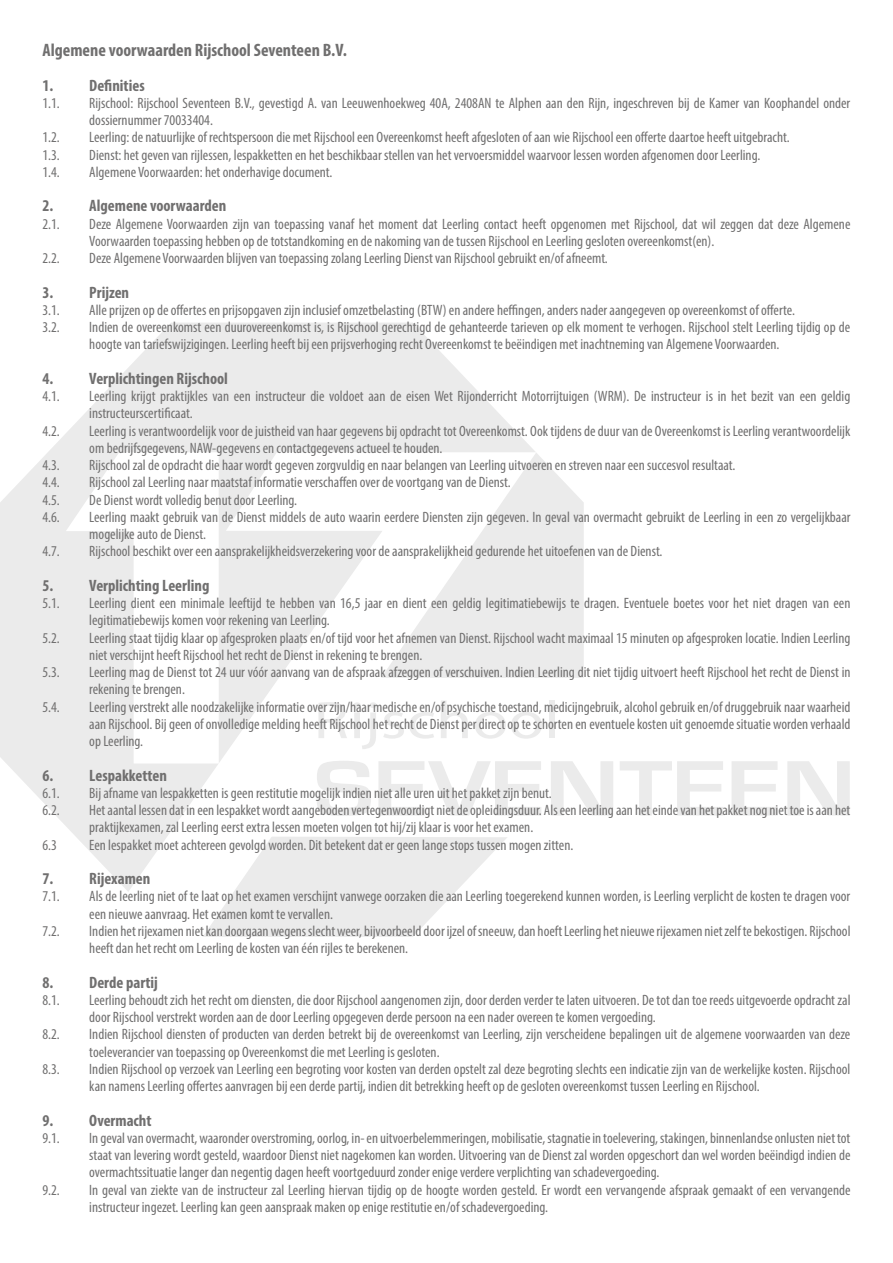
<style>
.page{position:relative;width:893px;height:1263px;background:#fff}
.page>*{position:absolute;margin:0;border:0;box-sizing:border-box;transform-origin:0 0}
.t1{font:700 condensed 18px "Myriad Pro";color:#706f6f}
.t2{font:700 condensed 16.5px "Myriad Pro";color:#706f6f}
.t3{font:condensed 15px/17.2px "Myriad Pro";color:#706f6f}
</style>
<div class="page">
<svg style="left:0;top:323px;width:584px;height:566px;fill:#ebebeb"></svg>
<svg style="left:66px;top:452px;width:60px;height:311px;background:#ededed"></svg>
<svg style="left:536px;top:678px;width:313px;height:160px"></svg>
<svg style="left:126px;top:452px;width:410px;height:485px"></svg>
<svg style="left:318px;top:702px;width:29px;height:36px"></svg>
<svg style="left:353px;top:702px;width:24px;height:47px"></svg>
<svg style="left:383px;top:712px;width:51px;height:27px"></svg>
<svg style="left:441px;top:700px;width:27px;height:38px"></svg>
<svg style="left:475px;top:712px;width:67px;height:27px"></svg>
<div style="left:549px;top:700px;width:6px;height:38px;background:#ebebeb"></div>
<svg style="left:317px;top:761px;width:54px;height:55px"></svg>
<svg style="left:378px;top:761px;width:163px;height:54px"></svg>
<svg style="left:551px;top:761px;width:62px;height:54px"></svg>
<svg style="left:620px;top:761px;width:103px;height:54px"></svg>
<svg style="left:731px;top:761px;width:47px;height:54px"></svg>
<svg style="left:787px;top:761px;width:63px;height:54px"></svg>
<p class="t1" style="left:43px;top:39px;width:306px">Algemene voorwaarden Rijschool Seventeen B.V.</p>
<p class="t2" style="left:43px;top:75px;width:104px">1. Definities</p>
<p class="t3" style="left:43px;top:94px;width:19px">1.1.</p>
<p class="t3" style="left:89px;top:94px;width:762px">Rijschool: Rijschool Seventeen B.V., gevestigd A. van Leeuwenhoekweg 40A, 2408AN te Alphen aan den Rijn, ingeschreven bij de Kamer van Koophandel onder dossiernummer 70033404.</p>
<p class="t3" style="left:43px;top:129px;width:19px">1.2.</p>
<p class="t3" style="left:89px;top:129px;width:702px">Leerling: de natuurlijke of rechtspersoon die met Rijschool een Overeenkomst heeft afgesloten of aan wie Rijschool een offerte daartoe heeft uitgebracht.</p>
<p class="t3" style="left:43px;top:146px;width:19px">1.3.</p>
<p class="t3" style="left:89px;top:146px;width:672px">Dienst: het geven van rijlessen, lespakketten en het beschikbaar stellen van het vervoersmiddel waarvoor lessen worden afgenomen door Leerling.</p>
<p class="t3" style="left:43px;top:163px;width:19px">1.4.</p>
<p class="t3" style="left:89px;top:163px;width:245px">Algemene Voorwaarden: het onderhavige document.</p>
<p class="t2" style="left:43px;top:195px;width:185px">2. Algemene voorwaarden</p>
<p class="t3" style="left:43px;top:215px;width:19px">2.1.</p>
<p class="t3" style="left:89px;top:215px;width:763px">Deze Algemene Voorwaarden zijn van toepassing vanaf het moment dat Leerling contact heeft opgenomen met Rijschool, dat wil zeggen dat deze Algemene<br>Voorwaarden toepassing hebben op de totstandkoming en de nakoming van de tussen Rijschool en Leerling gesloten overeenkomst(en).</p>
<p class="t3" style="left:43px;top:249px;width:19px">2.2.</p>
<p class="t3" style="left:89px;top:249px;width:520px">Deze Algemene Voorwaarden blijven van toepassing zolang Leerling Dienst van Rijschool gebruikt en/of afneemt.</p>
<p class="t2" style="left:43px;top:282px;width:88px">3. Prijzen</p>
<p class="t3" style="left:43px;top:301px;width:19px">3.1.</p>
<p class="t3" style="left:89px;top:301px;width:707px">Alle prijzen op de offertes en prijsopgaven zijn inclusief omzetbelasting (BTW) en andere heffingen, anders nader aangegeven op overeenkomst of offerte.</p>
<p class="t3" style="left:43px;top:318px;width:19px">3.2.</p>
<p class="t3" style="left:89px;top:318px;width:762px">Indien de overeenkomst een duurovereenkomst is, is Rijschool gerechtigd de gehanteerde tarieven op elk moment te verhogen. Rijschool stelt Leerling tijdig op de hoogte van tariefswijzigingen. Leerling heeft bij een prijsverhoging recht Overeenkomst te beëindigen met inachtneming van Algemene Voorwaarden.</p>
<p class="t2" style="left:43px;top:368px;width:187px">4. Verplichtingen Rijschool</p>
<p class="t3" style="left:43px;top:387px;width:19px">4.1.</p>
<p class="t3" style="left:89px;top:387px;width:762px">Leerling krijgt praktijkles van een instructeur die voldoet aan de eisen Wet Rijonderricht Motorrijtuigen (WRM). De instructeur is in het bezit van een geldig instructeurscertificaat.</p>
<p class="t3" style="left:43px;top:422px;width:19px">4.2.</p>
<p class="t3" style="left:89px;top:422px;width:763px">Leerling is verantwoordelijk voor de juistheid van haar gegevens bij opdracht tot Overeenkomst. Ook tijdens de duur van de Overeenkomst is Leerling verantwoordelijk om bedrijfsgegevens, NAW-gegevens en contactgegevens actueel te houden.</p>
<p class="t3" style="left:43px;top:456px;width:19px">4.3.</p>
<p class="t3" style="left:89px;top:456px;width:648px">Rijschool zal de opdracht die haar wordt gegeven zorgvuldig en naar belangen van Leerling uitvoeren en streven naar een succesvol resultaat.</p>
<p class="t3" style="left:43px;top:474px;width:19px">4.4.</p>
<p class="t3" style="left:89px;top:474px;width:423px">Rijschool zal Leerling naar maatstaf informatie verschaffen over de voortgang van de Dienst.</p>
<p class="t3" style="left:43px;top:491px;width:19px">4.5.</p>
<p class="t3" style="left:89px;top:491px;width:209px">De Dienst wordt volledig benut door Leerling.</p>
<p class="t3" style="left:43px;top:508px;width:19px">4.6.</p>
<p class="t3" style="left:89px;top:508px;width:763px">Leerling maakt gebruik van de Dienst middels de auto waarin eerdere Diensten zijn gegeven. In geval van overmacht gebruikt de Leerling in een zo vergelijkbaar mogelijke auto de Dienst.</p>
<p class="t3" style="left:43px;top:543px;width:19px">4.7.</p>
<p class="t3" style="left:89px;top:543px;width:575px">Rijschool beschikt over een aansprakelijkheidsverzekering voor de aansprakelijkheid gedurende het uitoefenen van de Dienst.</p>
<p class="t2" style="left:43px;top:575px;width:168px">5. Verplichting Leerling</p>
<p class="t3" style="left:43px;top:594px;width:19px">5.1.</p>
<p class="t3" style="left:89px;top:594px;width:763px">Leerling dient een minimale leeftijd te hebben van 16,5 jaar en dient een geldig legitimatiebewijs te dragen. Eventuele boetes voor het niet dragen van een legitimatiebewijs komen voor rekening van Leerling.</p>
<p class="t3" style="left:43px;top:629px;width:19px">5.2.</p>
<p class="t3" style="left:89px;top:629px;width:763px">Leerling staat tijdig klaar op afgesproken plaats en/of tijd voor het afnemen van Dienst. Rijschool wacht maximaal 15 minuten op afgesproken locatie. Indien Leerling niet verschijnt heeft Rijschool het recht de Dienst in rekening te brengen.</p>
<p class="t3" style="left:43px;top:663px;width:19px">5.3.</p>
<p class="t3" style="left:89px;top:663px;width:763px">Leerling mag de Dienst tot 24 uur vóór aanvang van de afspraak afzeggen of verschuiven. Indien Leerling dit niet tijdig uitvoert heeft Rijschool het recht de Dienst in rekening te brengen.</p>
<p class="t3" style="left:43px;top:698px;width:19px">5.4.</p>
<p class="t3" style="left:89px;top:698px;width:763px;text-align:justify">Leerling verstrekt alle noodzakelijke informatie over zijn/haar medische en/of psychische toestand, medicijngebruik, alcohol gebruik en/of druggebruik naar waarheid aan Rijschool. Bij geen of onvolledige melding heeft Rijschool het recht de Dienst per direct op te schorten en eventuele kosten uit genoemde situatie worden verhaald op Leerling.</p>
<p class="t2" style="left:43px;top:765px;width:126px">6. Lespakketten</p>
<p class="t3" style="left:43px;top:784px;width:19px">6.1.</p>
<p class="t3" style="left:89px;top:784px;width:464px">Bij afname van lespakketten is geen restitutie mogelijk indien niet alle uren uit het pakket zijn benut.</p>
<p class="t3" style="left:43px;top:801px;width:19px">6.2.</p>
<p class="t3" style="left:89px;top:801px;width:762px">Het aantal lessen dat in een lespakket wordt aangeboden vertegenwoordigt niet de opleidingsduur. Als een leerling aan het einde van het pakket nog niet toe is aan het praktijkexamen, zal Leerling eerst extra lessen moeten volgen tot hij/zij klaar is voor het examen.</p>
<p class="t3" style="left:43px;top:836px;width:16px">6.3</p>
<p class="t3" style="left:89px;top:836px;width:485px">Een lespakket moet achtereen gevolgd worden. Dit betekent dat er geen lange stops tussen mogen zitten.</p>
<p class="t2" style="left:43px;top:868px;width:109px">7. Rijexamen</p>
<p class="t3" style="left:43px;top:888px;width:19px">7.1.</p>
<p class="t3" style="left:89px;top:888px;width:762px">Als de leerling niet of te laat op het examen verschijnt vanwege oorzaken die aan Leerling toegerekend kunnen worden, is Leerling verplicht de kosten te dragen voor een nieuwe aanvraag. Het examen komt te vervallen.</p>
<p class="t3" style="left:43px;top:922px;width:19px">7.2.</p>
<p class="t3" style="left:89px;top:922px;width:763px">Indien het rijexamen niet kan doorgaan wegens slecht weer, bijvoorbeeld door ijzel of sneeuw, dan hoeft Leerling het nieuwe rijexamen niet zelf te bekostigen. Rijschool heeft dan het recht om Leerling de kosten van één rijles te berekenen.</p>
<p class="t2" style="left:43px;top:972px;width:117px">8. Derde partij</p>
<p class="t3" style="left:43px;top:991px;width:19px">8.1.</p>
<p class="t3" style="left:89px;top:991px;width:763px">Leerling behoudt zich het recht om diensten, die door Rijschool aangenomen zijn, door derden verder te laten uitvoeren. De tot dan toe reeds uitgevoerde opdracht zal door Rijschool verstrekt worden aan de door Leerling opgegeven derde persoon na een nader overeen te komen vergoeding.</p>
<p class="t3" style="left:43px;top:1026px;width:19px">8.2.</p>
<p class="t3" style="left:89px;top:1026px;width:763px">Indien Rijschool diensten of producten van derden betrekt bij de overeenkomst van Leerling, zijn verscheidene bepalingen uit de algemene voorwaarden van deze toeleverancier van toepassing op Overeenkomst die met Leerling is gesloten.</p>
<p class="t3" style="left:43px;top:1060px;width:19px">8.3.</p>
<p class="t3" style="left:89px;top:1060px;width:763px">Indien Rijschool op verzoek van Leerling een begroting voor kosten van derden opstelt zal deze begroting slechts een indicatie zijn van de werkelijke kosten. Rijschool kan namens Leerling offertes aanvragen bij een derde partij, indien dit betrekking heeft op de gesloten overeenkomst tussen Leerling en Rijschool.</p>
<p class="t2" style="left:43px;top:1110px;width:111px">9. Overmacht</p>
<p class="t3" style="left:43px;top:1129px;width:19px">9.1.</p>
<p class="t3" style="left:89px;top:1129px;width:763px;text-align:justify">In geval van overmacht, waaronder overstroming, oorlog, in- en uitvoerbelemmeringen, mobilisatie, stagnatie in toelevering, stakingen, binnenlandse onlusten niet tot staat van levering wordt gesteld, waardoor Dienst niet nagekomen kan worden. Uitvoering van de Dienst zal worden opgeschort dan wel worden beëindigd indien de overmachtssituatie langer dan negentig dagen heeft voortgeduurd zonder enige verdere verplichting van schadevergoeding.</p>
<p class="t3" style="left:43px;top:1181px;width:19px">9.2.</p>
<p class="t3" style="left:89px;top:1181px;width:763px">In geval van ziekte van de instructeur zal Leerling hiervan tijdig op de hoogte worden gesteld. Er wordt een vervangende afspraak gemaakt of een vervangende instructeur ingezet. Leerling kan geen aanspraak maken op enige restitutie en/of schadevergoeding.</p>
</div>
